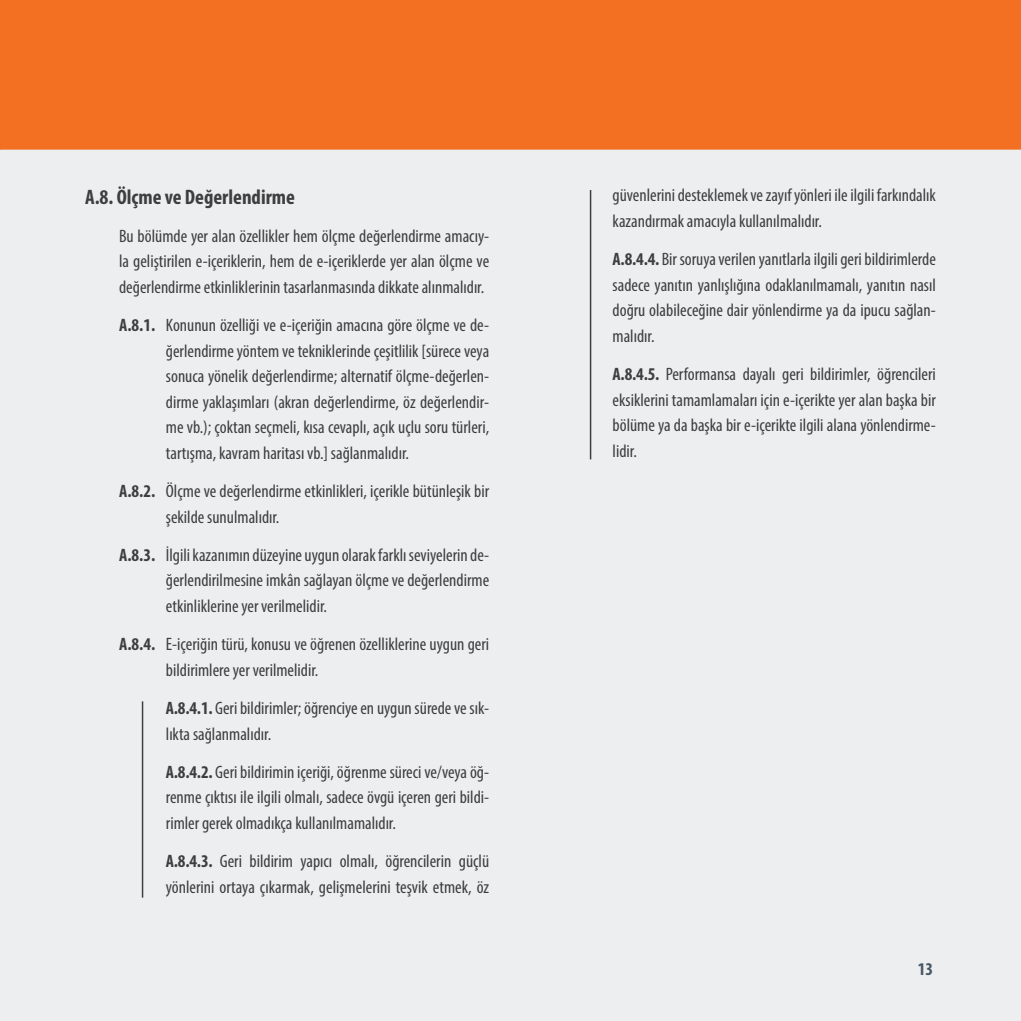
<style>
.page{position:relative;width:1021px;height:1021px;background:#fff}
.page>*{position:absolute;margin:0;border:0;box-sizing:border-box;transform-origin:0 0}
.t1{font:700 condensed 21px "Myriad Pro";color:#3e3e3f}
.t2{font:condensed 18px/25.5px "Myriad Pro";color:#3e3e3f;text-align:justify}
.t3{font:700 condensed 18px "Myriad Pro";color:#475764}
.s1{font-weight:700}
</style>
<div class="page">
<div style="left:0;top:0;width:1020px;height:1020px;background:#eceeef"></div>
<div style="left:0;top:0;width:1020px;height:150px;background:#f36f22"></div>
<hr style="left:142px;top:701px;width:1px;height:196px;background:#3e3e3f">
<hr style="left:590px;top:190px;width:1px;height:269px;background:#3e3e3f">
<p class="t1" style="left:85px;top:183px;width:211px">A.8. Ölçme ve Değerlendirme</p>
<p class="t2" style="left:119px;top:223px;width:371px">Bu bölümde yer alan özellikler hem ölçme değerlendirme amacıy&shy;la geliştirilen e-içeriklerin, hem de e-içeriklerde yer alan ölçme ve değerlendirme etkinliklerinin tasarlanmasında dikkate alınmalıdır.</p>
<p class="t2" style="left:166px;top:312px;width:325px;text-indent:-47px"><span class="s1">A.8.1.</span> Konunun özelliği ve e-içeriğin amacına göre ölçme ve de&shy;ğerlendirme yöntem ve tekniklerinde çeşitlilik [sürece veya sonuca yönelik değerlendirme; alternatif ölçme-değerlen&shy;dirme yaklaşımları (akran değerlendirme, öz değerlendir&shy;me vb.); çoktan seçmeli, kısa cevaplı, açık uçlu soru türleri, tartışma, kavram haritası vb.] sağlanmalıdır.</p>
<p class="t2" style="left:166px;top:478px;width:325px;text-indent:-47px"><span class="s1">A.8.2.</span> Ölçme ve değerlendirme etkinlikleri, içerikle bütünleşik bir şekilde sunulmalıdır.</p>
<p class="t2" style="left:166px;top:542px;width:325px;text-indent:-47px"><span class="s1">A.8.3.</span> İlgili kazanımın düzeyine uygun olarak farklı seviyelerin de&shy;ğerlendirilmesine imkân sağlayan ölçme ve değerlendirme etkinliklerine yer verilmelidir.</p>
<p class="t2" style="left:166px;top:631px;width:325px;text-indent:-47px"><span class="s1">A.8.4.</span> E-içeriğin türü, konusu ve öğrenen özelliklerine uygun geri bildirimlere yer verilmelidir.</p>
<p class="t2" style="left:166px;top:695px;width:325px"><span class="s1">A.8.4.1.</span> Geri bildirimler; öğrenciye en uygun sürede ve sık&shy;lıkta sağlanmalıdır.</p>
<p class="t2" style="left:166px;top:758px;width:325px"><span class="s1">A.8.4.2.</span> Geri bildirimin içeriği, öğrenme süreci ve/veya öğ&shy;renme çıktısı ile ilgili olmalı, sadece övgü içeren geri bildi&shy;rimler gerek olmadıkça kullanılmamalıdır.</p>
<p class="t2" style="left:166px;top:848px;width:325px"><span class="s1">A.8.4.3.</span> Geri bildirim yapıcı olmalı, öğrencilerin güçlü yönlerini ortaya çıkarmak, gelişmelerini teşvik etmek, öz</p>
<p class="t2" style="left:612px;top:182px;width:325px">güvenlerini desteklemek ve zayıf yönleri ile ilgili farkındalık kazandırmak amacıyla kullanılmalıdır.</p>
<p class="t2" style="left:612px;top:246px;width:325px"><span class="s1">A.8.4.4.</span> Bir soruya verilen yanıtlarla ilgili geri bildirimlerde sadece yanıtın yanlışlığına odaklanılmamalı, yanıtın nasıl doğru olabileceğine dair yönlendirme ya da ipucu sağlan&shy;malıdır.</p>
<p class="t2" style="left:612px;top:361px;width:325px"><span class="s1">A.8.4.5.</span> Performansa dayalı geri bildirimler, öğrencileri eksiklerini tamamlamaları için e-içerikte yer alan başka bir bölüme ya da başka bir e-içerikte ilgili alana yönlendirme&shy;lidir.</p>
<p class="t3" style="left:917px;top:957px;width:17px">13</p>
</div>
